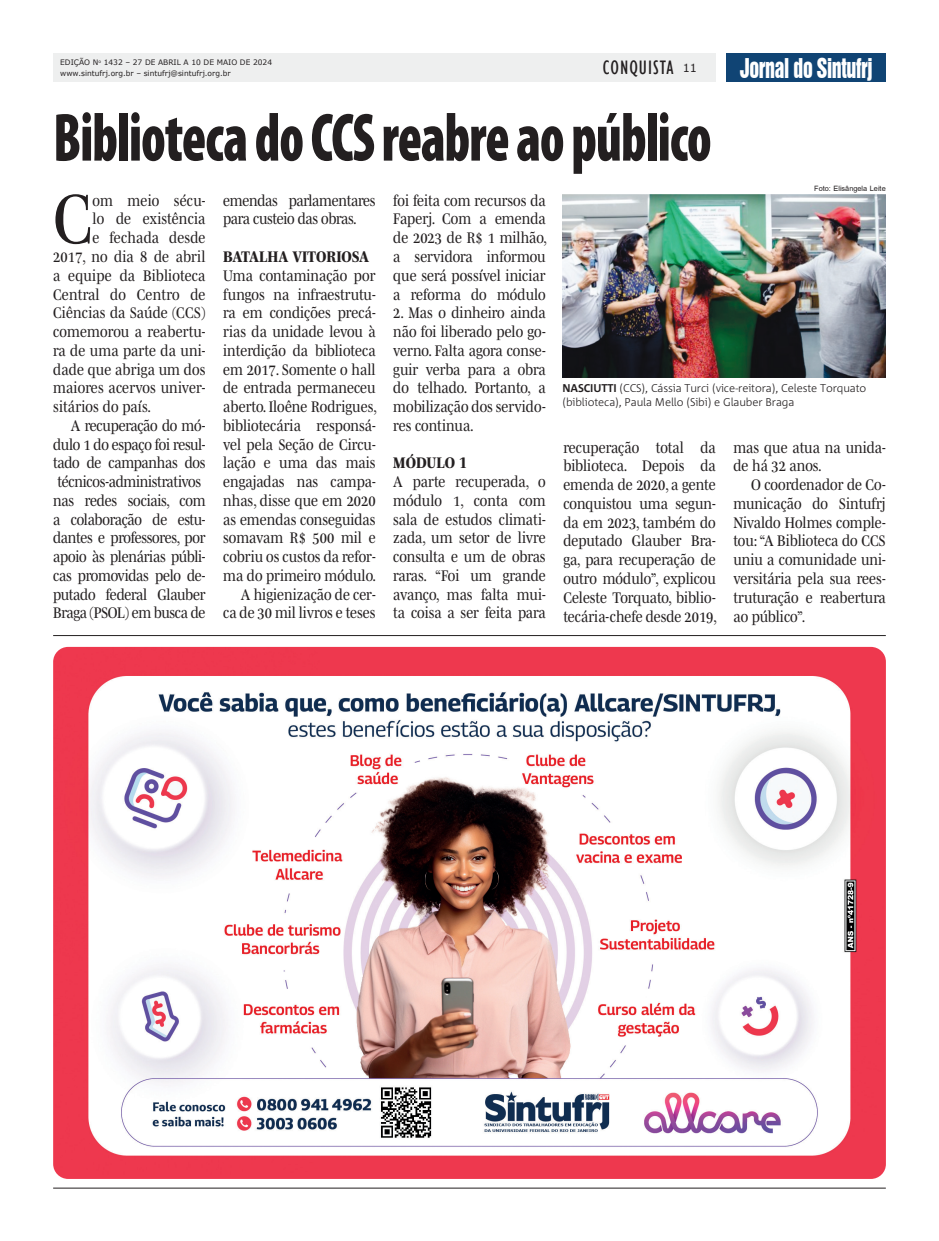
<style>
.page{position:relative;width:939px;height:1241px;background:#fff}
.page>*{position:absolute;margin:0;border:0;box-sizing:border-box;transform-origin:0 0}
.TEXTO_JORNAL_MENCKEN_STD{font:71.12px "Mencken Std";color:#231f20;scale:.9 1}
.Titulo_Miolo{font:900 condensed 68.75px "Myriad Pro";letter-spacing:-.02em;color:#231f20;scale:.8 1}
.t1{font:25px "Swiss 921 BT Regular A";letter-spacing:-.02em;color:#fff;scale:.8 1}
.Cabeça_página{font:condensed 20px "Gill Sans";letter-spacing:.05em;color:#231f20}
.TEXTO_JORNAL_MENCKEN_STD-2{font:15.62px/18.8px "Mencken Std";color:#231f20;text-align:justify;scale:.9 1}
.TEXTO_JORNAL_MENCKEN_STD-3{font:15.62px/18.8px "Mencken Std";letter-spacing:-.02em;color:#231f20;scale:.9 1}
.TEXTO_JORNAL_MENCKEN_STD-4{font:800 15.62px "Mencken Std";color:#231f20;scale:.9 1}
.legenda{font:300 11.25px/13.5px "Corpid";letter-spacing:-.01em;color:#231f20}
.credito{font:11.25px "Browallia New";color:#231f20}
.t2{font:11.25px "Verdana";color:#231f20}
.t3{font:7.5px/11.2px "Verdana";color:#231f20}
.s1{font-weight:700}
</style>
<div class="page">
<hr style="left:53px;top:1187px;width:833px;height:1px;background:#231f20">
<div style="left:53px;top:53px;width:663px;height:28px;background:#eeefef"></div>
<div style="left:726px;top:53px;width:160px;height:28px;background:#104474"></div>
<img style="left:53px;top:646px;width:833px;height:532px">
<hr style="left:53px;top:635px;width:833px;height:1px;background:#231f20">
<img style="left:562px;top:194px;width:324px;height:183px">
<p class="t2" style="left:683px;top:60px;width:16px">11</p>
<h3 class="t1" style="left:740px;top:51px;width:167px">Jornal do Sintufrj</h3>
<p class="t3" style="left:60px;top:57px;width:213px">EDIÇÃO N<sup>o</sup> 1432 – 27 DE ABRIL A 10 DE MAIO DE 2024 www.sintufrj.org.br – sintufrj@sintufrj.org.br</p>
<p class="Cabeça_página" style="left:603px;top:56px;width:72px">CONQUISTA</p>
<p class="Titulo_Miolo" style="left:53px;top:99px;width:825px">Biblioteca do CCS reabre ao público</p>
<p class="TEXTO_JORNAL_MENCKEN_STD" style="left:53px;top:178px;width:45px">C</p>
<p class="TEXTO_JORNAL_MENCKEN_STD-2" style="left:93px;top:191px;width:127px">om meio sécu-</p>
<p class="credito" style="left:814px;top:181px;width:73px">Foto: Elisângela Leite</p>
<p class="TEXTO_JORNAL_MENCKEN_STD-2" style="left:393px;top:191px;width:172px">foi feita com recursos da Faperj. Com a emenda de 2023 de R$ 1 milhão, a servidora informou que será possível iniciar a reforma do módulo</p>
<p class="TEXTO_JORNAL_MENCKEN_STD-2" style="left:393px;top:303px;width:171px">2. Mas o dinheiro ainda não foi liberado pelo go&shy;verno. Falta agora conse&shy;guir verba para a obra do telhado. Portanto, a mobilização dos servido&shy;res continua.</p>
<p class="TEXTO_JORNAL_MENCKEN_STD-4" style="left:393px;top:454px;width:83px">MÓDULO 1</p>
<p class="TEXTO_JORNAL_MENCKEN_STD-2" style="left:393px;top:472px;width:171px">A parte recuperada, o módulo 1, conta com sala de estudos climati&shy;zada, um setor de livre consulta e um de obras raras. “Foi um grande avanço, mas falta mui&shy;ta coisa a ser feita para</p>
<p class="TEXTO_JORNAL_MENCKEN_STD-3" style="left:223px;top:191px;width:171px">emendas parlamentares para custeio das obras.</p>
<p class="TEXTO_JORNAL_MENCKEN_STD-4" style="left:223px;top:247px;width:164px">BATALHA VITORIOSA</p>
<p class="TEXTO_JORNAL_MENCKEN_STD-2" style="left:223px;top:266px;width:172px">Uma contaminação por fungos na infraestrutu&shy;ra em condições precá&shy;rias da unidade levou à interdição da biblioteca em 2017. Somente o hall de entrada permaneceu aberto. Iloêne Rodrigues, bibliotecária responsá&shy;vel pela Seção de Circu&shy;lação e uma das mais engajadas nas campa&shy;nhas, disse que em 2020 as emendas conseguidas somavam R$ 500 mil e cobriu os custos da refor&shy;ma do primeiro módulo.</p>
<p class="TEXTO_JORNAL_MENCKEN_STD-2" style="left:223px;top:584px;width:171px;text-align:right">A higienização de cer-<br>ca de 30 mil livros e teses</p>
<p class="TEXTO_JORNAL_MENCKEN_STD-2" style="left:93px;top:209px;width:127px">lo de existência</p>
<p class="TEXTO_JORNAL_MENCKEN_STD-2" style="left:93px;top:228px;width:127px">e fechada desde</p>
<p class="TEXTO_JORNAL_MENCKEN_STD-2" style="left:53px;top:247px;width:171px">2017, no dia 8 de abril</p>
<p class="TEXTO_JORNAL_MENCKEN_STD-2" style="left:53px;top:266px;width:171px">a equipe da Biblioteca</p>
<p class="TEXTO_JORNAL_MENCKEN_STD-2" style="left:53px;top:284px;width:171px">Central do Centro de</p>
<p class="TEXTO_JORNAL_MENCKEN_STD-2" style="left:53px;top:303px;width:171px">Ciências da Saúde (CCS)</p>
<p class="TEXTO_JORNAL_MENCKEN_STD-2" style="left:53px;top:322px;width:171px">comemorou a reabertu-</p>
<p class="TEXTO_JORNAL_MENCKEN_STD-2" style="left:53px;top:341px;width:171px">ra de uma parte da uni-</p>
<p class="TEXTO_JORNAL_MENCKEN_STD-2" style="left:53px;top:359px;width:171px">dade que abriga um dos</p>
<p class="TEXTO_JORNAL_MENCKEN_STD-2" style="left:53px;top:378px;width:171px">maiores acervos univer-</p>
<p class="TEXTO_JORNAL_MENCKEN_STD-2" style="left:53px;top:397px;width:110px">sitários do país.</p>
<p class="TEXTO_JORNAL_MENCKEN_STD-3" style="left:53px;top:416px;width:171px;text-indent:18px">A recuperação do mó&shy;dulo 1 do espaço foi resul&shy;tado de campanhas dos técnicos-administrativos nas redes sociais, com a colaboração de estu&shy;dantes e professores, por apoio às plenárias públi&shy;cas promovidas pelo de&shy;putado federal Glauber<br>Braga (PSOL) em busca de</p>
<p class="legenda" style="left:562px;top:381px;width:306px"><span class="s1">NASCIUTTI</span> (CCS), Cássia Turci (vice-reitora), Celeste Torquato (biblioteca), Paula Mello (Sibi) e Glauber Braga</p>
<p class="TEXTO_JORNAL_MENCKEN_STD-2" style="left:563px;top:437px;width:172px">recuperação total da biblioteca. Depois da emenda de 2020, a gente conquistou uma segun&shy;da em 2023, também do deputado Glauber Bra&shy;ga, para recuperação de outro módulo”, explicou Celeste Torquato, biblio&shy;tecária-chefe desde 2019,</p>
<p class="TEXTO_JORNAL_MENCKEN_STD-2" style="left:733px;top:437px;width:171px">mas que atua na unida&shy;de há 32 anos.</p>
<p class="TEXTO_JORNAL_MENCKEN_STD-2" style="left:733px;top:475px;width:171px;text-indent:18px">O coordenador de Co&shy;municação do Sintufrj Nivaldo Holmes comple&shy;tou: “A Biblioteca do CCS uniu a comunidade uni&shy;versitária pela sua rees&shy;truturação e reabertura ao público”.</p>
</div>
